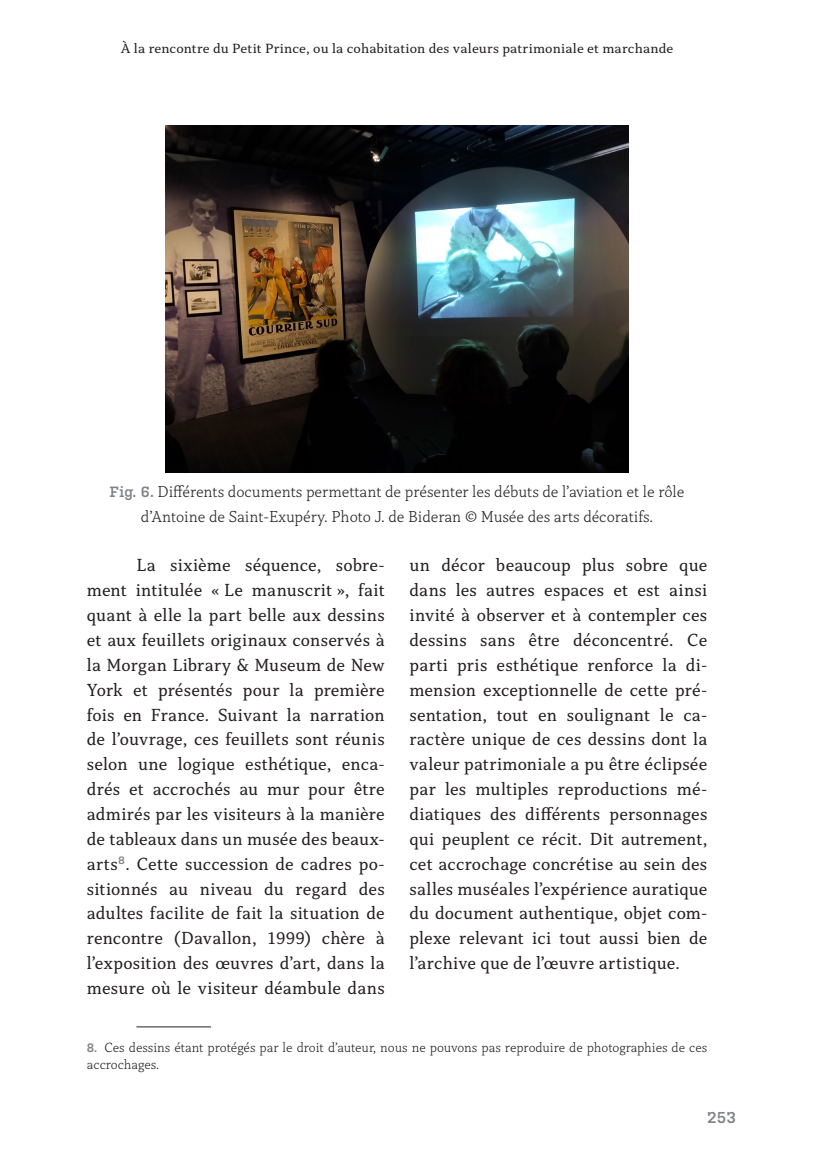
<style>
.page{position:relative;width:819px;height:1166px;background:#fff}
.page>*{position:absolute;margin:0;border:0;box-sizing:border-box;transform-origin:0 0}
.Texte_retrait_2_colonnes{font:18.38px/24.8px "Capitolina";letter-spacing:.005em;color:#231f20;text-align:justify}
.Légende{font:300 16.62px/24.8px "Capitolina";color:#231f20;text-align:center}
.t1{font:600 15.75px "Kulturista";color:#808285}
.Notes_de_bas_de_page{font:300 14px/16.8px "Capitolina";color:#231f20}
.t2{font:14px "Capitolina";letter-spacing:.005em;color:#231f20;scale:1.05 1}
.s1{font-family:"Kulturista";font-weight:600;font-size:14.88px;color:#808285}
.s2{font-family:"Kulturista";font-weight:600;font-size:12.25px;color:#808285}
</style>
<div class="page">
<img style="left:166px;top:125px;width:462px;height:347px">
<hr style="left:136px;top:1026px;width:75px;height:1px;background:#231f20">
<p class="t2" style="left:121px;top:40px;width:528px">À la rencontre du Petit Prince, ou la cohabitation des valeurs patrimoniale et marchande</p>
<p class="Légende" style="left:110px;top:479px;width:576px"><span class="s1">Fig. 6.</span> Différents documents permettant de présenter les débuts de l’aviation et le rôle d’Antoine de Saint-Exupéry. Photo J. de Bideran © Musée des arts décoratifs.</p>
<p class="Texte_retrait_2_colonnes" style="left:87px;top:553px;width:299px;text-indent:50px">La sixième séquence, sobre&shy;ment intitulée « Le manuscrit », fait quant à elle la part belle aux dessins et aux feuillets originaux conservés à la Morgan Library &amp; Museum de New York et présentés pour la première fois en France. Suivant la narration de l’ouvrage, ces feuillets sont réunis selon une logique esthétique, enca&shy;drés et accrochés au mur pour être admirés par les visiteurs à la manière de tableaux dans un musée des beaux&shy;arts<sup>8</sup>. Cette succession de cadres po&shy;sitionnés au niveau du regard des adultes facilite de fait la situation de rencontre (Davallon, 1999) chère à l’exposition des œuvres d’art, dans la mesure où le visiteur déambule dans</p>
<p class="Texte_retrait_2_colonnes" style="left:409px;top:553px;width:299px">un décor beaucoup plus sobre que dans les autres espaces et est ainsi invité à observer et à contempler ces dessins sans être déconcentré. Ce parti pris esthétique renforce la di&shy;mension exceptionnelle de cette pré&shy;sentation, tout en soulignant le ca&shy;ractère unique de ces dessins dont la valeur patrimoniale a pu être éclipsée par les multiples reproductions mé&shy;diatiques des différents personnages qui peuplent ce récit. Dit autrement, cet accrochage concrétise au sein des salles muséales l’expérience auratique du document authentique, objet com&shy;plexe relevant ici tout aussi bien de l’archive que de l’œuvre artistique.</p>
<p class="Notes_de_bas_de_page" style="left:87px;top:1039px;width:622px"><span class="s2">8.</span> Ces dessins étant protégés par le droit d’auteur, nous ne pouvons pas reproduire de photographies de ces accrochages.</p>
<p class="t1" style="left:707px;top:1108px;width:30px">253</p>
</div>
